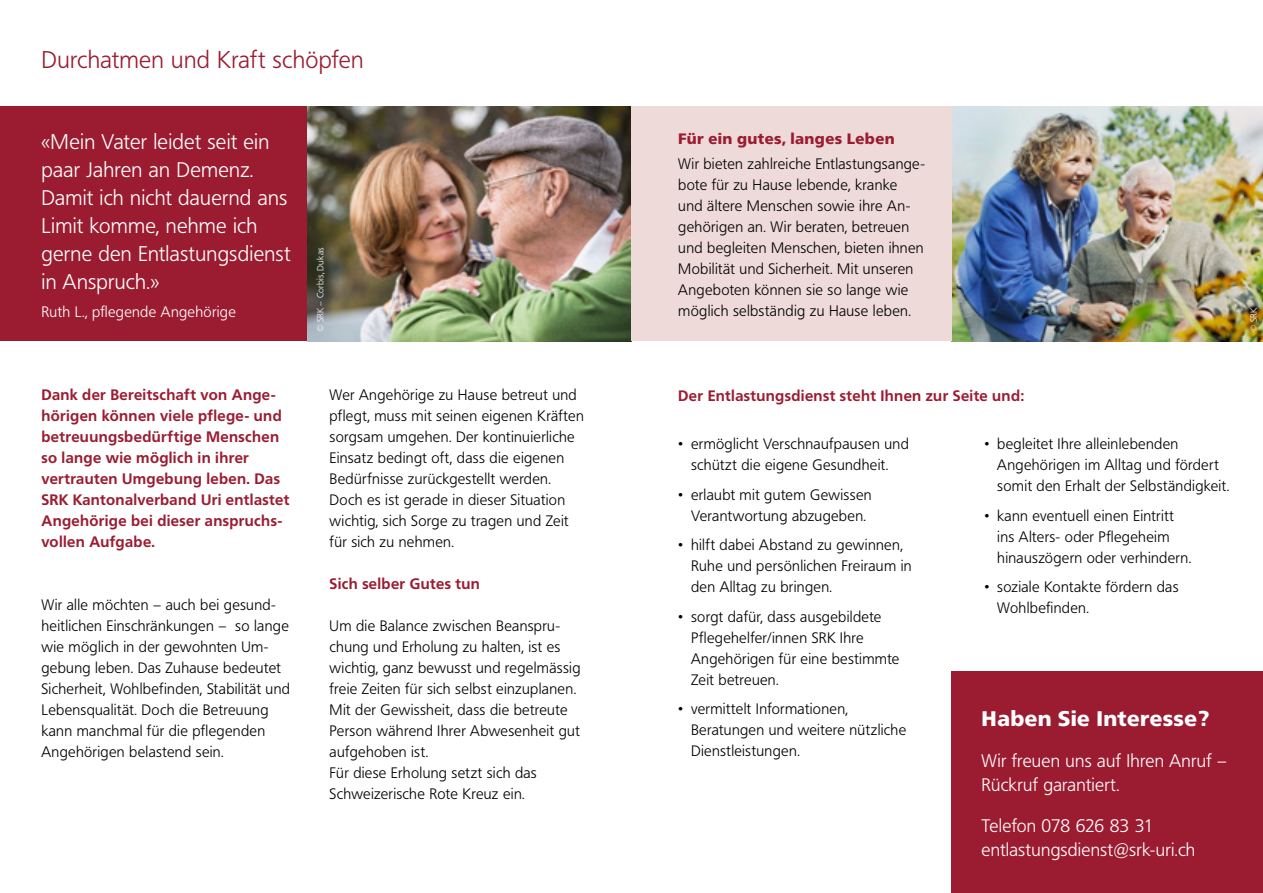
<style>
.page{position:relative;width:1263px;height:893px;background:#fff}
.page>*{position:absolute;margin:0;border:0;box-sizing:border-box;transform-origin:0 0}
.Titel_klein{font:300 24px "Frutiger BQ";letter-spacing:.01em;color:#9b1c31}
.negativer_Text_in_Ba{font:300 21px "Frutiger BQ";letter-spacing:.01em;color:#fff}
.Grundtext_Frutiger{font:900 21px "Frutiger BQ";letter-spacing:.015em;color:#fff}
.Grundtext_Frutiger-2{font:300 18px/24px "Frutiger BQ";letter-spacing:.015em;color:#fff}
.Grundtext_Frutiger-3{font:300 15px/21px "Frutiger BQ";letter-spacing:.02em;color:#000}
.Grundtext_Frutiger-4{font:700 15px/21px "Frutiger BQ";letter-spacing:.025em;color:#9b1c31}
.negativer_Text_in_Ba-2{font:300 15px "Frutiger BQ";letter-spacing:.025em;color:#fff}
.Grundtext_Frutiger-5{font:900 15px "Frutiger BQ";letter-spacing:.025em;color:#9b1c31}
.Untertitel{font:700 15px "Frutiger BQ";letter-spacing:.025em;color:#9b1c31}
.Grundtext_Frutiger-6{font:300 9px "Frutiger BQ";letter-spacing:.02em;color:#fff}
</style>
<div class="page">
<div style="left:951px;top:671px;width:312px;height:222px;background:#9b1c31"></div>
<div style="left:0;top:106px;width:307px;height:235px;background:#9b1c31"></div>
<img style="left:951px;top:106px;width:312px;height:235px">
<img style="left:307px;top:106px;width:324px;height:235px">
<div style="left:631px;top:106px;width:320px;height:235px;background:#eedbd9"></div>
<p class="Titel_klein" style="left:41px;top:45px;width:324px">Durchatmen und Kraft schöpfen</p>
<p class="negativer_Text_in_Ba" style="left:41px;top:130px;width:229px">«Mein Vater leidet seit ein</p>
<p class="negativer_Text_in_Ba" style="left:41px;top:158px;width:213px">paar Jahren an Demenz.</p>
<p class="negativer_Text_in_Ba" style="left:41px;top:186px;width:247px">Damit ich nicht dauernd ans</p>
<p class="negativer_Text_in_Ba" style="left:41px;top:214px;width:217px">Limit komme, nehme ich</p>
<p class="negativer_Text_in_Ba" style="left:41px;top:242px;width:251px">gerne den Entlastungsdienst</p>
<p class="negativer_Text_in_Ba" style="left:41px;top:270px;width:119px">in Anspruch.»</p>
<p class="negativer_Text_in_Ba-2" style="left:41px;top:304px;width:196px">Ruth L., pflegende Angehörige</p>
<p class="Grundtext_Frutiger-4" style="left:41px;top:384px;width:249px">Dank der Bereitschaft von Ange&shy;hörigen können viele pflege- und betreuungsbedürftige Menschen so lange wie möglich in ihrer vertrauten Umgebung leben. Das<br>SRK Kantonalverband Uri entlastet<br>Angehörige bei dieser anspruchs&shy;vollen Aufgabe.</p>
<p class="Grundtext_Frutiger-3" style="left:41px;top:594px;width:250px">Wir alle möchten – auch bei gesund&shy;heitlichen Einschränkungen – so lange wie möglich in der gewohnten Um&shy;gebung leben. Das Zuhause bedeutet Sicherheit, Wohlbefinden, Stabilität und Lebensqualität. Doch die Betreuung kann manchmal für die pflegenden Angehörigen belastend sein.</p>
<p class="Grundtext_Frutiger-6" style="left:315px;top:332px;width:86px;rotate:-90deg">© SRK – Corbis, Dukas</p>
<p class="Grundtext_Frutiger-3" style="left:330px;top:384px;width:256px">Wer Angehörige zu Hause betreut und pflegt, muss mit seinen eigenen Kräften sorgsam umgehen. Der kontinuierliche Einsatz bedingt oft, dass die eigenen Bedürfnisse zurückgestellt werden.<br>Doch es ist gerade in dieser Situation wichtig, sich Sorge zu tragen und Zeit für sich zu nehmen.</p>
<p class="Untertitel" style="left:330px;top:575px;width:152px">Sich selber Gutes tun</p>
<p class="Grundtext_Frutiger-3" style="left:330px;top:615px;width:232px">Um die Balance zwischen Beanspru&shy;chung und Erholung zu halten, ist es</p>
<p class="Grundtext_Frutiger-3" style="left:330px;top:657px;width:252px">wichtig, ganz bewusst und regelmässig</p>
<p class="Grundtext_Frutiger-3" style="left:330px;top:678px;width:248px">freie Zeiten für sich selbst einzuplanen.</p>
<p class="Grundtext_Frutiger-3" style="left:330px;top:699px;width:239px">Mit der Gewissheit, dass die betreute</p>
<p class="Grundtext_Frutiger-3" style="left:330px;top:720px;width:252px">Person während Ihrer Abwesenheit gut</p>
<p class="Grundtext_Frutiger-3" style="left:330px;top:741px;width:100px">aufgehoben ist.</p>
<p class="Grundtext_Frutiger-3" style="left:330px;top:762px;width:209px">Für diese Erholung setzt sich das</p>
<p class="Grundtext_Frutiger-3" style="left:330px;top:783px;width:197px">Schweizerische Rote Kreuz ein.</p>
<p class="Grundtext_Frutiger-5" style="left:678px;top:129px;width:218px">Für ein gutes, langes Leben</p>
<p class="Grundtext_Frutiger-3" style="left:678px;top:153px;width:248px">Wir bieten zahlreiche Entlastungsange&shy;bote für zu Hause lebende, kranke und ältere Menschen sowie ihre An&shy;gehörigen an. Wir beraten, betreuen und begleiten Menschen, bieten ihnen Mobilität und Sicherheit. Mit unseren Angeboten können sie so lange wie möglich selbständig zu Hause leben.</p>
<p class="Grundtext_Frutiger-6" style="left:1248px;top:332px;width:26px;rotate:-90deg">© SRK</p>
<p class="Grundtext_Frutiger-4" style="left:678px;top:385px;width:347px">Der Entlastungsdienst steht Ihnen zur Seite und:</p>
<p class="Grundtext_Frutiger-3" style="left:678px;top:434px;width:232px;text-align:center">• ermöglicht Verschnaufpausen und schützt die eigene Gesundheit.</p>
<p class="Grundtext_Frutiger-3" style="left:678px;top:484px;width:195px;text-align:center">• erlaubt mit gutem Gewissen<br>Verantwortung abzugeben.</p>
<p class="Grundtext_Frutiger-3" style="left:691px;top:535px;width:222px;text-indent:-13px">• hilft dabei Abstand zu gewinnen,<br>Ruhe und persönlichen Freiraum in den Alltag zu bringen.</p>
<p class="Grundtext_Frutiger-3" style="left:691px;top:606px;width:210px;text-indent:-13px">• sorgt dafür, dass ausgebildete<br>Pflegehelfer/innen SRK Ihre<br>Angehörigen für eine bestimmte<br>Zeit betreuen.</p>
<p class="Grundtext_Frutiger-3" style="left:691px;top:699px;width:217px;text-indent:-13px">• vermittelt Informationen,<br>Beratungen und weitere nützliche<br>Dienstleistungen.</p>
<p class="Grundtext_Frutiger-3" style="left:997px;top:434px;width:233px;text-indent:-13px">• begleitet Ihre alleinlebenden<br>Angehörigen im Alltag und fördert somit den Erhalt der Selbständigkeit.</p>
<p class="Grundtext_Frutiger-3" style="left:997px;top:505px;width:196px;text-indent:-13px">• kann eventuell einen Eintritt ins Alters- oder Pflegeheim hinauszögern oder verhindern.</p>
<p class="Grundtext_Frutiger-3" style="left:997px;top:577px;width:183px;text-indent:-13px">• soziale Kontakte fördern das<br>Wohlbefinden.</p>
<p class="Grundtext_Frutiger" style="left:981px;top:706px;width:229px">Haben Sie Interesse?</p>
<p class="Grundtext_Frutiger-2" style="left:981px;top:749px;width:247px">Wir freuen uns auf Ihren Anruf –<br>Rückruf garantiert.</p>
<p class="Grundtext_Frutiger-2" style="left:981px;top:814px;width:215px">Telefon 078 626 83 31 entlastungsdienst@srk-uri.ch</p>
</div>
